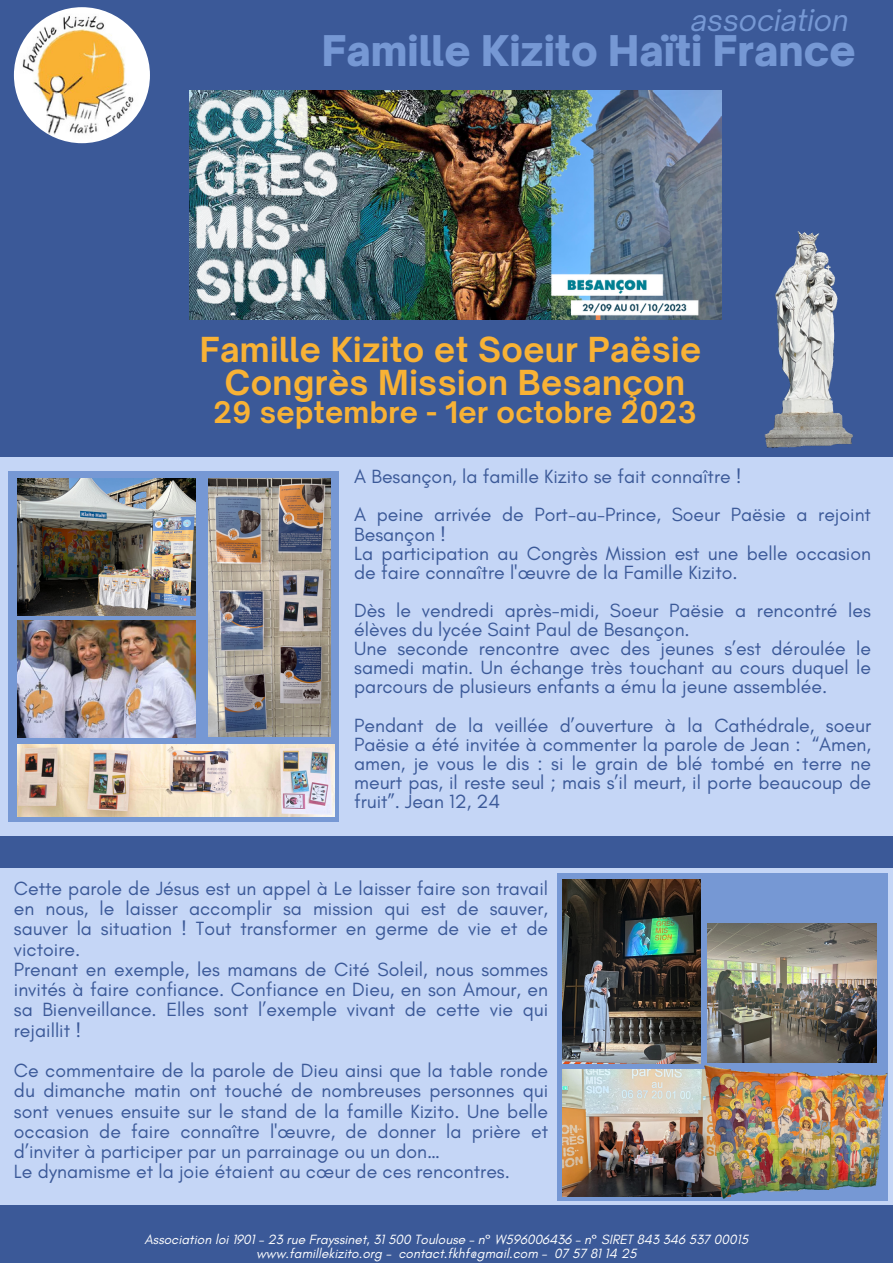
<style>
.page{position:relative;width:893px;height:1264px;background:#fff}
.page>*{position:absolute;margin:0;border:0;box-sizing:border-box;transform-origin:0 0}
.t1{font:900 40.5px "Open Sauce One";color:#7698d4}
.t2{font:700 33px "Open Sauce One";letter-spacing:.015em;color:#f8b235}
.t3{font:700 28.5px "Open Sauce One";letter-spacing:.015em;color:#f8b235}
.t4{font:italic 28.5px "Open Sauce One";color:#7698d4}
.t5{font:19.5px/20.2px "Glacial Indifference";color:#3b5998;text-align:justify}
.t6{font:italic 13.65px "Glacial Indifference";color:#fff}
</style>
<div class="page">
<div style="left:0;top:0;width:892px;height:1262px;background:#3b5998"></div>
<img style="left:14px;top:7px;width:136px;height:136px;border-radius:50%">
<img style="left:189px;top:90px;width:532px;height:230px">
<div style="left:0;top:457px;width:892px;height:379px;background:#c5d6f6"></div>
<img style="left:707px;top:192px;width:146px;height:256px">
<div style="left:8px;top:471px;width:331px;height:350px;background:#7698d4"></div>
<img style="left:17px;top:744px;width:317px;height:72px">
<img style="left:17px;top:620px;width:179px;height:117px">
<img style="left:209px;top:479px;width:121px;height:257px">
<img style="left:17px;top:479px;width:179px;height:136px">
<div style="left:0;top:868px;width:892px;height:336px;background:#c5d6f6"></div>
<div style="left:557px;top:873px;width:331px;height:327px;background:#7698d4"></div>
<img style="left:562px;top:879px;width:138px;height:184px">
<img style="left:707px;top:923px;width:169px;height:135px">
<img style="left:562px;top:1069px;width:141px;height:127px">
<img style="left:703px;top:1058px;width:185px;height:143px">
<p class="t4" style="left:690px;top:3px;width:159px">association</p>
<p class="t1" style="left:322px;top:25px;width:535px">Famille Kizito Haïti France</p>
<p class="t2" style="left:200px;top:328px;width:503px">Famille Kizito et Soeur Paësie</p>
<p class="t2" style="left:225px;top:362px;width:461px">Congrès Mission Besançon</p>
<p class="t3" style="left:213px;top:395px;width:484px">29 septembre - 1er octobre 2023</p>
<p class="t5" style="left:354px;top:466px;width:389px">A Besançon, la famille Kizito se fait connaître !</p>
<p class="t5" style="left:354px;top:505px;width:518px;line-height:19px">A peine arrivée de Port-au-Prince, Soeur Paësie a rejoint<br>Besançon !</p>
<p class="t5" style="left:354px;top:543px;width:518px;line-height:19px">La participation au Congrès Mission est une belle occasion de faire connaître l'œuvre de la Famille Kizito.</p>
<p class="t5" style="left:354px;top:600px;width:518px;line-height:19px">Dès le vendredi après-midi, Soeur Paësie a rencontré les élèves du lycée Saint Paul de Besançon.</p>
<p class="t5" style="left:354px;top:639px;width:518px;line-height:19px">Une seconde rencontre avec des jeunes s’est déroulée le samedi matin. Un échange très touchant au cours duquel le parcours de plusieurs enfants a ému la jeune assemblée.</p>
<p class="t5" style="left:354px;top:715px;width:518px;line-height:19px">Pendant de la veillée d’ouverture à la Cathédrale, soeur Paësie a été invitée à commenter la parole de Jean : “Amen, amen, je vous le dis : si le grain de blé tombé en terre ne meurt pas, il reste seul ; mais s’il meurt, il porte beaucoup de fruit”. Jean 12, 24</p>
<p class="t5" style="left:14px;top:878px;width:535px">Cette parole de Jésus est un appel à Le laisser faire son travail en nous, le laisser accomplir sa mission qui est de sauver, sauver la situation ! Tout transformer en germe de vie et de victoire.</p>
<p class="t5" style="left:14px;top:959px;width:535px">Prenant en exemple, les mamans de Cité Soleil, nous sommes invités à faire confiance. Confiance en Dieu, en son Amour, en sa Bienveillance. Elles sont l’exemple vivant de cette vie qui rejaillit !</p>
<p class="t5" style="left:14px;top:1060px;width:535px">Ce commentaire de la parole de Dieu ainsi que la table ronde du dimanche matin ont touché de nombreuses personnes qui sont venues ensuite sur le stand de la famille Kizito. Une belle occasion de faire connaître l'œuvre, de donner la prière et d’inviter à participer par un parrainage ou un don…</p>
<p class="t5" style="left:14px;top:1161px;width:497px">Le dynamisme et la joie étaient au cœur de ces rencontres.</p>
<p class="t6" style="left:144px;top:1231px;width:605px">Association loi 1901 – 23 rue Frayssinet, 31 500 Toulouse – n° W596006436 – n° SIRET 843 346 537 00015</p>
<p class="t6" style="left:256px;top:1244px;width:382px">www.famillekizito.org – contact.fkhf@gmail.com – 07 57 81 14 25</p>
</div>
